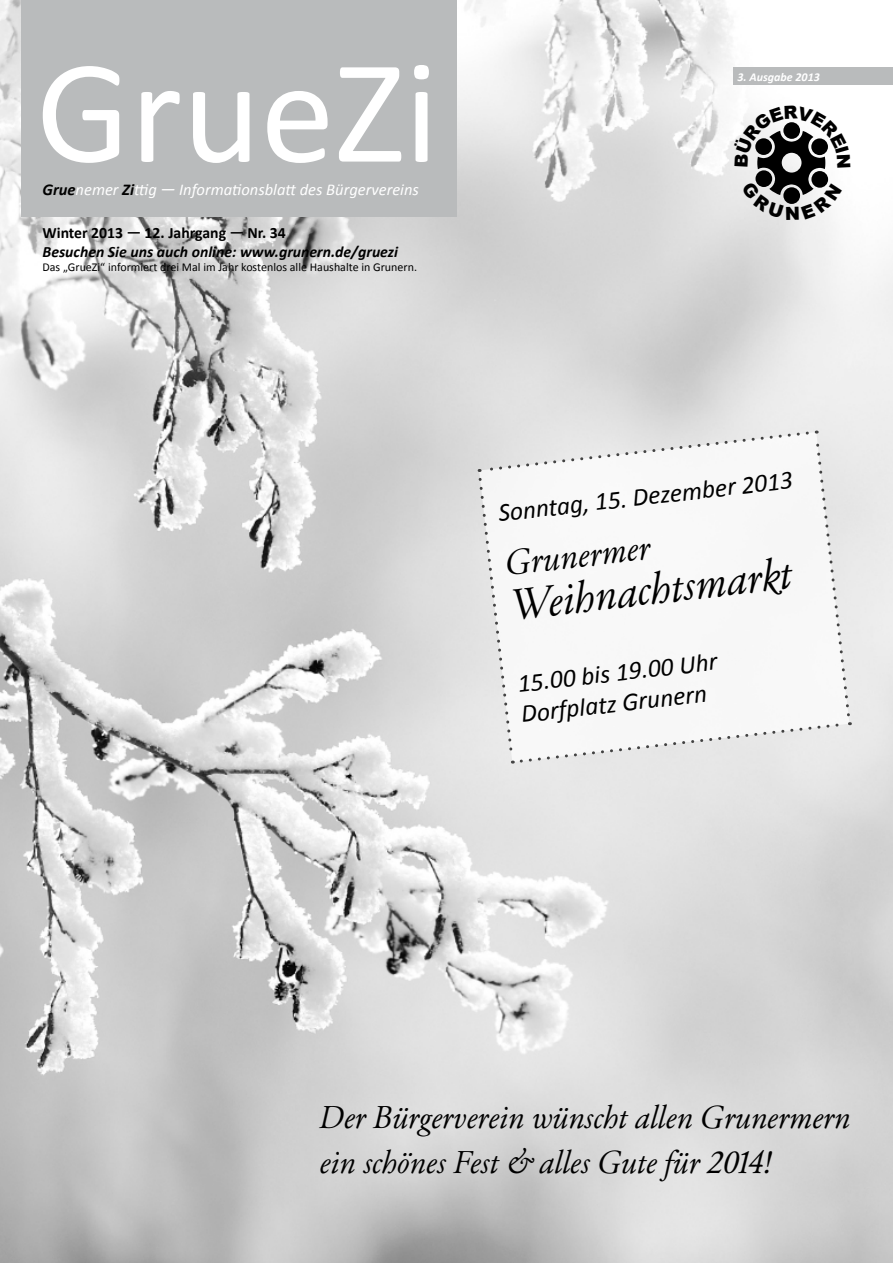
<style>
.page{position:relative;width:893px;height:1263px;background:#fff}
.page>*{position:absolute;margin:0;border:0;box-sizing:border-box;transform-origin:0 0}
.t1{font:149.1px "Calibri";color:#fff}
.t2{font:italic 45px "Garamond Classico";color:#000}
.t3{font:italic 36px "Garamond Classico";color:#000}
.t4{font:italic 33px/45px "Garamond Classico";color:#000}
.t5{font:italic 25.5px/30.5px "Calibri";color:#000}
.t6{font:italic 16.5px "Calibri";color:#fff}
.t7{font:italic 700 15.75px "Calibri";color:#000}
.t8{font:700 15.75px "Calibri";color:#000}
.t9{font:12px "Calibri";color:#000}
.t10{font:italic 700 12px "Calibri";color:#fff}
.s1{font-weight:700;color:#000}
</style>
<div class="page">
<img style="left:0;top:0;width:893px;height:1263px">
<div style="left:22px;top:0;width:435px;height:216px;background:#b9bbbc"></div>
<div style="left:733px;top:68px;width:160px;height:17px;background:#b9bbbc"></div>
<svg style="left:477px;top:430px;width:375px;height:334px"></svg>
<svg style="left:733px;top:106px;width:118px;height:114px"></svg>
<h1 class="t1" style="left:36px;top:18px;width:404px">GrueZi</h1>
<p class="t6" style="left:43px;top:179px;width:378px"><span class="s1">Grue</span>nemer <span class="s1">Zi</span>ttig ― Informationsblatt des Bürgervereins</p>
<p class="t8" style="left:43px;top:222px;width:245px">Winter 2013 ― 12. Jahrgang ― Nr. 34</p>
<p class="t7" style="left:43px;top:241px;width:357px">Besuchen Sie uns auch online: www.grunern.de/gruezi</p>
<p class="t9" style="left:43px;top:259px;width:376px">Das „GrueZi“ informiert drei Mal im Jahr kostenlos alle Haushalte in Grunern.</p>
<p class="t10" style="left:738px;top:69px;width:84px">3. Ausgabe 2013</p>
<p class="t5" style="left:496px;top:498px;width:298px;rotate:-7deg">Sonntag, 15. Dezember 2013</p>
<p class="t3" style="left:501px;top:543px;width:147px;rotate:-7deg">Grunermer</p>
<h2 class="t2" style="left:506px;top:577px;width:284px;rotate:-6deg">Weihnachtsmarkt</h2>
<p class="t5" style="left:516px;top:668px;width:202px;rotate:-7deg">15.00 bis 19.00 Uhr<br>Dorfplatz Grunern</p>
<p class="t4" style="left:319px;top:1095px;width:532px">Der Bürgerverein wünscht allen Grunermern ein schönes Fest &amp; alles Gute für 2014!</p>
</div>
